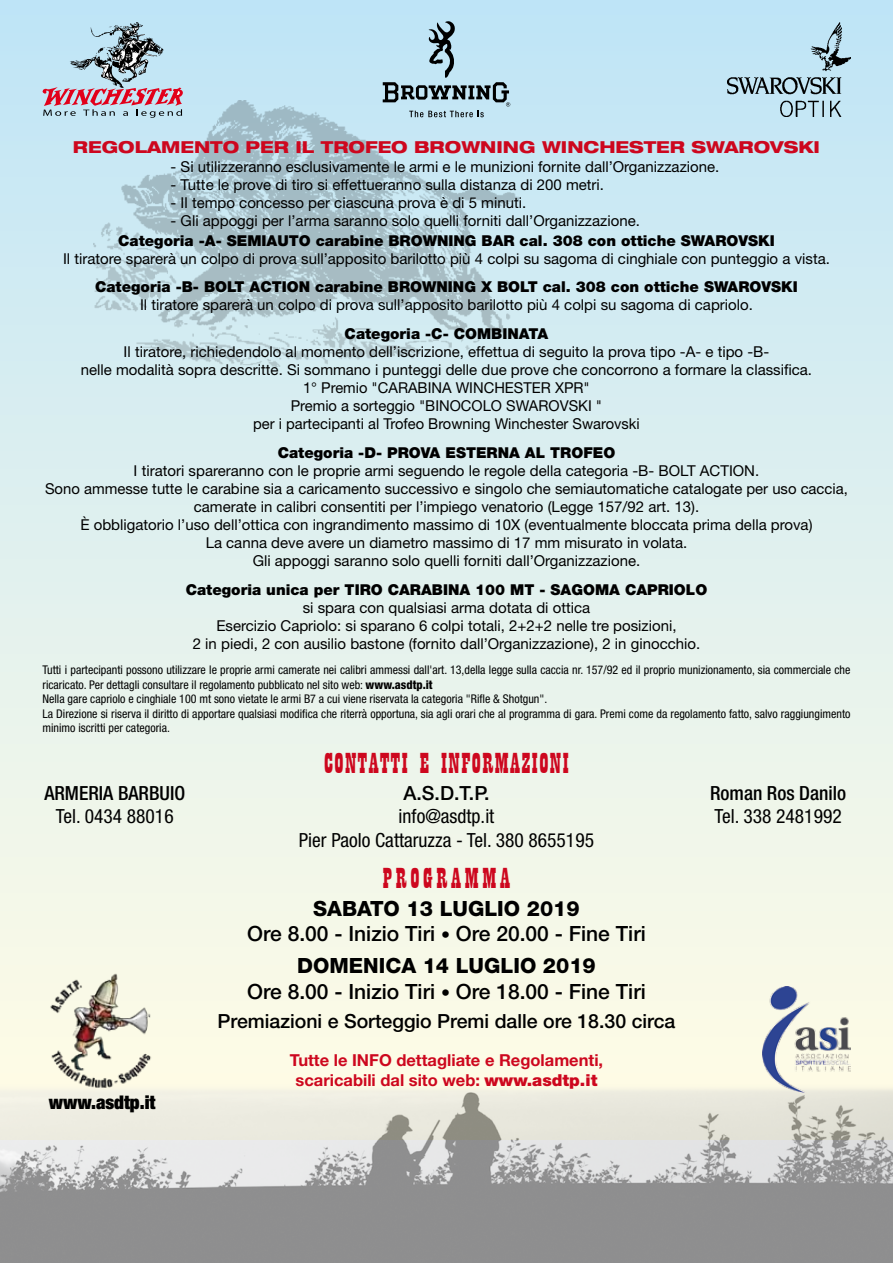
<style>
.page{position:relative;width:893px;height:1263px;background:#fff}
.page>*{position:absolute;margin:0;border:0;box-sizing:border-box;transform-origin:0 0}
.t1{font:30px "Playbill";letter-spacing:.05em;color:#cd071e}
.t2{font:30px "Playbill";letter-spacing:.125em;color:#cd071e}
.t3{font:500 21px/25.2px "Helvetica Neue LT Std";color:#000}
.t4{font:800 21px "Helvetica Neue LT Std";color:#000}
.t5{font:condensed 19.5px/23.4px "Helvetica Neue LT Std";color:#000;text-align:center}
.t6{font:500 19.5px "Helvetica Neue LT Std";color:#000}
.t7{font:500 condensed 19.5px "Helvetica Neue LT Std";color:#000}
.t8{font:900 condensed 18.9px "Helvetica Neue LT Std";color:#000}
.t9{font:700 16.5px/19.8px "Helvetica Neue LT Std";color:#cd071e;text-align:center}
.t10{font:800 expanded 16.5px "Helvetica Neue LT Std";color:#cd071e}
.t11{font:15px/18px "Helvetica Neue LT Std";color:#000;text-align:center}
.t12{font:900 15px "Helvetica Neue LT Std";color:#000}
.t13{font:condensed 12px/14.4px "Helvetica Neue LT Std";color:#000}
.s1{font-weight:800}
.s2{font-size:18px}
.s3{font-weight:900}
</style>
<div class="page">
<div style="left:0;top:0;width:893px;height:1140px;background:linear-gradient(to bottom,#bfe5f7,#fffde5)"></div>
<img style="left:0;top:1083px;width:893px;height:180px">
<svg style="left:383px;top:21px;width:127px;height:80px;background:#a2c1ce"></svg>
<img style="left:727px;top:22px;width:123px;height:95px">
<img style="left:94px;top:101px;width:425px;height:266px">
<img style="left:762px;top:986px;width:88px;height:106px">
<img style="left:43px;top:970px;width:119px;height:119px">
<svg style="left:43px;top:22px;width:141px;height:96px;background:#b0b8c6"></svg>
<p class="t10" style="left:73px;top:137px;width:749px">REGOLAMENTO PER IL TROFEO BROWNING WINCHESTER SWAROVSKI</p>
<p class="t11" style="left:171px;top:158px;width:550px">- Si utilizzeranno esclusivamente le armi e le munizioni fornite dall’Organizzazione.</p>
<p class="t11" style="left:171px;top:176px;width:435px">- Tutte le prove di tiro si effettueranno sulla distanza di 200 metri.</p>
<p class="t11" style="left:171px;top:194px;width:357px">- Il tempo concesso per ciascuna prova è di 5 minuti.</p>
<p class="t11" style="left:171px;top:212px;width:471px">- Gli appoggi per l’arma saranno solo quelli forniti dall’Organizzazione.</p>
<p class="t12" style="left:118px;top:231px;width:658px">Categoria -A- SEMIAUTO carabine BROWNING BAR cal. 308 con ottiche SWAROVSKI</p>
<p class="t11" style="left:63px;top:249px;width:768px">Il tiratore sparerà un colpo di prova sull’apposito barilotto più 4 colpi su sagoma di cinghiale con punteggio a vista.</p>
<p class="t12" style="left:95px;top:278px;width:704px">Categoria -B- BOLT ACTION carabine BROWNING X BOLT cal. 308 con ottiche SWAROVSKI</p>
<p class="t11" style="left:140px;top:296px;width:614px">Il tiratore sparerà un colpo di prova sull’apposito barilotto più 4 colpi su sagoma di capriolo.</p>
<p class="t12" style="left:345px;top:325px;width:205px">Categoria -C- COMBINATA</p>
<p class="t11" style="left:81px;top:343px;width:733px">Il tiratore, richiedendolo al momento dell’iscrizione, effettua di seguito la prova tipo -A- e tipo -B-<br>nelle modalità sopra descritte. Si sommano i punteggi delle due prove che concorrono a formare la classifica.<br>1° Premio "Carabi na Wi nchester XPR"<br>Premio a sorteggio "BINOCOLO SWAROVSKI "<br>per i partecipanti al Trofeo Browning Winchester Swarovski</p>
<p class="t12" style="left:278px;top:444px;width:339px">Categoria -D- PROVA ESTERNA AL TROFEO</p>
<p class="t11" style="left:45px;top:461px;width:804px">I tiratori spareranno con le proprie armi seguendo le regole della categoria -B- BOLT ACTION.<br>Sono ammesse tutte le carabine sia a caricamento successivo e singolo che semiautomatiche catalogate per uso caccia, camerate in calibri consentiti per l’impiego venatorio (Legge 157/92 art. 13).<br>È obbligatorio l’uso dell’ottica con ingrandimento massimo di 10X (eventualmente bloccata prima della prova)<br>La canna deve avere un diametro massimo di 17 mm misurato in volata.<br>Gli appoggi saranno solo quelli forniti dall’Organizzazione.</p>
<p class="t12" style="left:186px;top:580px;width:179px">Categoria unica per Tiro</p>
<p class="t12" style="left:388px;top:580px;width:23px">Carabina</p>
<p class="t12" style="left:475px;top:580px;width:99px">100 mt - Sagoma</p>
<p class="t12" style="left:625px;top:580px;width:23px">Capriolo</p>
<p class="t11" style="left:193px;top:598px;width:509px">si spara con qualsiasi arma dotata di ottica<br>Esercizio Capriolo: si sparano 6 colpi totali, 2+2+2 nelle tre posizioni,<br>2 in piedi, 2 con ausilio bastone (fornito dall’Organizzazione), 2 in ginocchio.</p>
<p class="t13" style="left:43px;top:663px;width:809px">Tutti i partecipanti possono utilizzare le proprie armi camerate nei calibri ammessi dall'art. 13,della legge sulla caccia nr. 157/92 ed il proprio munizionamento, sia commerciale che ricaricato. Per dettagli consultare il regolamento pubblicato nel sito web: <span class="s1">www.asdtp.it<br></span>Nella gare capriolo e cinghiale 100 mt sono vietate le armi B7 a cui viene riservata la categoria "Rifle &amp; Shotgun".<br>La Direzione si riserva il diritto di apportare qualsiasi modifica che riterrà opportuna, sia agli orari che al programma di gara. Premi come da regolamento fatto, salvo raggiungimento minimo iscritti per categoria.</p>
<h3 class="t7" style="left:44px;top:781px;width:142px">ARMERIA BARBUIO</h3>
<h3 class="t5" style="left:56px;top:805px;width:119px">Tel. 0434 88016</h3>
<p class="t8" style="left:49px;top:1090px;width:108px">www.asdtp.it</p>
<h1 class="t1" style="left:324px;top:748px;width:246px">CONTATTI E INFORMAZIONI</h1>
<h3 class="t6" style="left:403px;top:781px;width:87px">A.S.D.T.P.</h3>
<h3 class="t5" style="left:299px;top:805px;width:297px">info@asdtp.it<br>Pier Paolo Cattaruzza - Tel. 380 8655195</h3>
<h1 class="t2" style="left:383px;top:863px;width:129px">PROGRAMMA</h1>
<h2 class="t4" style="left:313px;top:896px;width:30px">SABATO</h2>
<h2 class="t4" style="left:407px;top:896px;width:91px">13 LUGLIO</h2>
<h2 class="t3" style="left:247px;top:895px;width:400px;text-indent:280px"><span class="s1">2019<br></span>Ore 8.00 - Inizio Tiri <span class="s2">•</span> Ore 20.00 - Fine Tiri</h2>
<h2 class="t4" style="left:297px;top:953px;width:66px">DOMENICA</h2>
<h2 class="t4" style="left:423px;top:953px;width:91px">14 LUGLIO</h2>
<h2 class="t3" style="left:247px;top:953px;width:400px;text-indent:296px"><span class="s1">2019<br></span>Ore 8.00 - Inizio Tiri <span class="s2">•</span> Ore 18.00 - Fine Tiri</h2>
<h3 class="t6" style="left:218px;top:1009px;width:459px">Premiazioni e Sorteggio Premi dalle ore 18.30 circa</h3>
<p class="t9" style="left:290px;top:1049px;width:315px">Tutte le INFO dettagliate e Regolamenti, scaricabili dal sito web: <span class="s3">www.asdtp.it</span></p>
<h3 class="t7" style="left:710px;top:781px;width:138px">Roman Ros Danilo</h3>
<h3 class="t5" style="left:715px;top:805px;width:129px">Tel. 338 2481992</h3>
</div>
